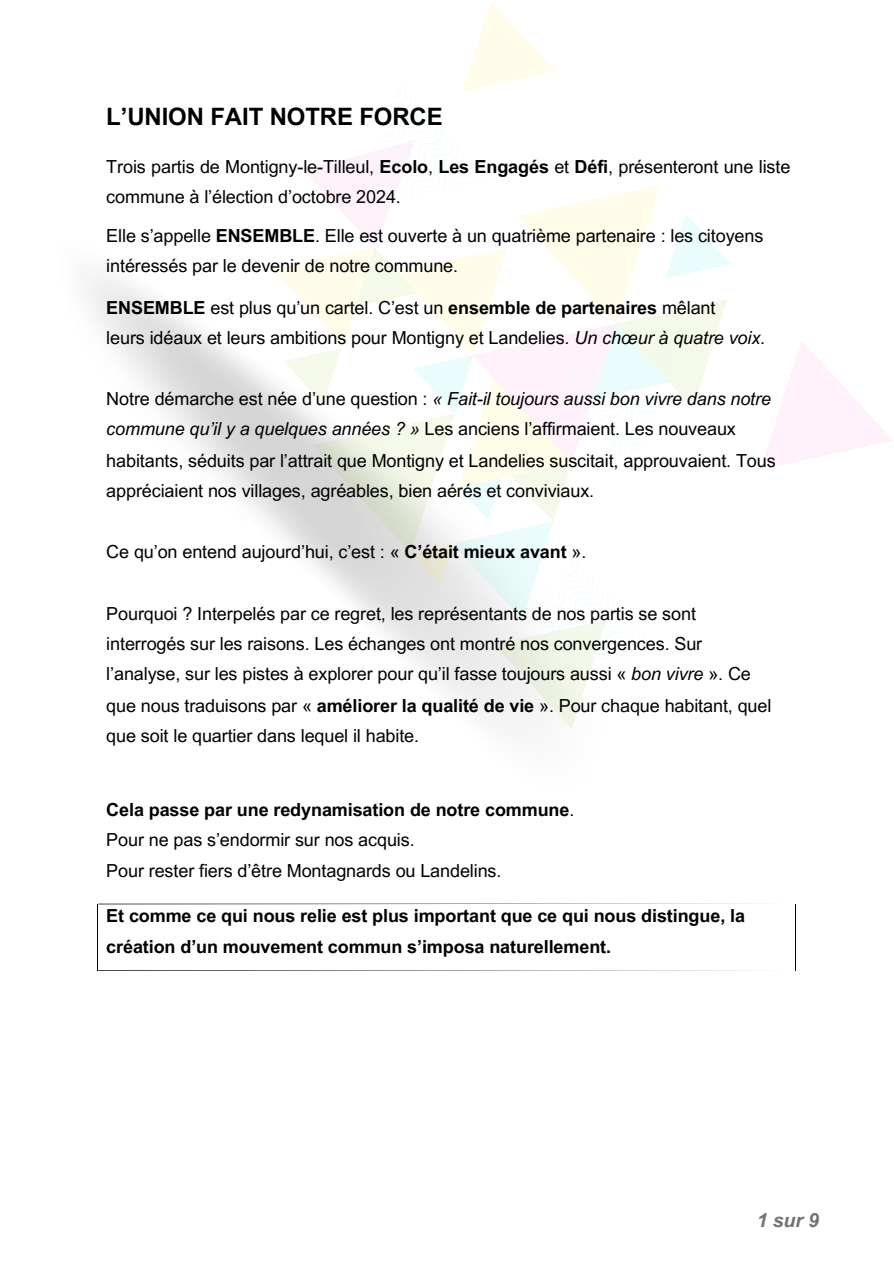
<style>
.page{position:relative;width:894px;height:1264px;background:#fff}
.page>*{position:absolute;margin:0;border:0;box-sizing:border-box;transform-origin:0 0}
.t1{font:700 24px "Arial MT Pro";letter-spacing:-.005em;color:#000}
.t2{font:italic 700 19.5px "Arial MT Pro";color:#737373}
.t3{font:18px/30.3px "Arial MT Pro";letter-spacing:-.005em;color:#000}
.t4{font:700 18px "Arial MT Pro";letter-spacing:-.005em;color:#000}
.t5{font:italic 18px "Arial MT Pro";letter-spacing:-.005em;color:#000}
.s1{font-weight:700}
.s2{font-style:italic}
.s3{font-style:normal}
.s4{font-weight:400}
</style>
<div class="page">
<svg style="left:98px;top:903px;width:656px;height:1px"></svg>
<hr style="left:97px;top:904px;width:1px;height:33px;background:#000">
<hr style="left:795px;top:904px;width:1px;height:33px;background:#000">
<svg style="left:97px;top:970px;width:699px;height:1px"></svg>
<hr style="left:97px;top:937px;width:1px;height:33px;background:#000">
<hr style="left:795px;top:937px;width:1px;height:33px;background:#000">
<svg style="left:273px;top:1px;width:620px;height:728px"></svg>
<p class="t1" style="left:106px;top:107px;width:338px">L’UNION FAIT NOTRE FORCE</p>
<p class="t3" style="left:106px;top:154px;width:685px">Trois partis de Montigny-le-Tilleul, <span class="s1">Ecolo</span>, <span class="s1">Les Engagés</span> et <span class="s1">Défi</span>, présenteront une liste commune à l’élection d’octobre 2024.</p>
<h1 class="t3" style="left:106px;top:222px;width:658px">Elle s’appelle <span class="s1">ENSEMBLE</span>. Elle est ouverte à un quatrième partenaire : les citoyens</h1>
<p class="t3" style="left:106px;top:253px;width:353px">intéressés par le devenir de notre commune.</p>
<p class="t3" style="left:106px;top:294px;width:610px"><span class="s1">ENSEMBLE</span> est plus qu’un cartel. C’est un <span class="s1">ensemble de partenaires</span> mêlant</p>
<p class="t3" style="left:106px;top:325px;width:660px">leurs idéaux et leurs ambitions pour Montigny et Landelies. <span class="s2">Un chœur à quatre voix</span>.</p>
<p class="t5" style="left:106px;top:391px;width:666px"><span class="s3">Notre démarche est née d’une question :</span> « Fait-il toujours aussi bon vivre dans notre</p>
<p class="t3" style="left:106px;top:416px;width:631px"><span class="s2">commune qu’il y a quelques années ? »</span> Les anciens l’affirmaient. Les nouveaux</p>
<p class="t3" style="left:106px;top:447px;width:670px">habitants, séduits par l’attrait que Montigny et Landelies suscitait, approuvaient. Tous</p>
<p class="t3" style="left:106px;top:478px;width:489px">appréciaient nos villages, agréables, bien aérés et conviviaux.</p>
<p class="t3" style="left:106px;top:538px;width:481px">Ce qu’on entend aujourd’hui, c’est : « <span class="s1">C’était mieux avant</span> ».</p>
<p class="t3" style="left:106px;top:600px;width:591px">Pourquoi ? Interpelés par ce regret, les représentants de nos partis se sont</p>
<p class="t3" style="left:106px;top:631px;width:597px">interrogés sur les raisons. Les échanges ont montré nos convergences. Sur</p>
<p class="t3" style="left:106px;top:661px;width:646px">l’analyse, sur les pistes à explorer pour qu’il fasse toujours aussi « <span class="s2">bon vivre</span> ». Ce</p>
<p class="t3" style="left:106px;top:692px;width:666px">que nous traduisons par « <span class="s1">améliorer la qualité de vie</span> ». Pour chaque habitant, quel</p>
<p class="t3" style="left:106px;top:723px;width:314px">que soit le quartier dans lequel il habite.</p>
<p class="t4" style="left:106px;top:802px;width:469px">Cela passe par une redynamisation de notre commune<span class="s4">.</span></p>
<p class="t3" style="left:106px;top:826px;width:310px">Pour ne pas s’endormir sur nos acquis.</p>
<p class="t3" style="left:106px;top:858px;width:396px">Pour rester fiers d’être Montagnards ou Landelins.</p>
<p class="t4" style="left:106px;top:909px;width:640px">Et comme ce qui nous relie est plus important que ce qui nous distingue, la</p>
<p class="t4" style="left:106px;top:939px;width:506px">création d’un mouvement commun s’imposa naturellement.</p>
<p class="t2" style="left:756px;top:1212px;width:64px">1 sur 9</p>
</div>
